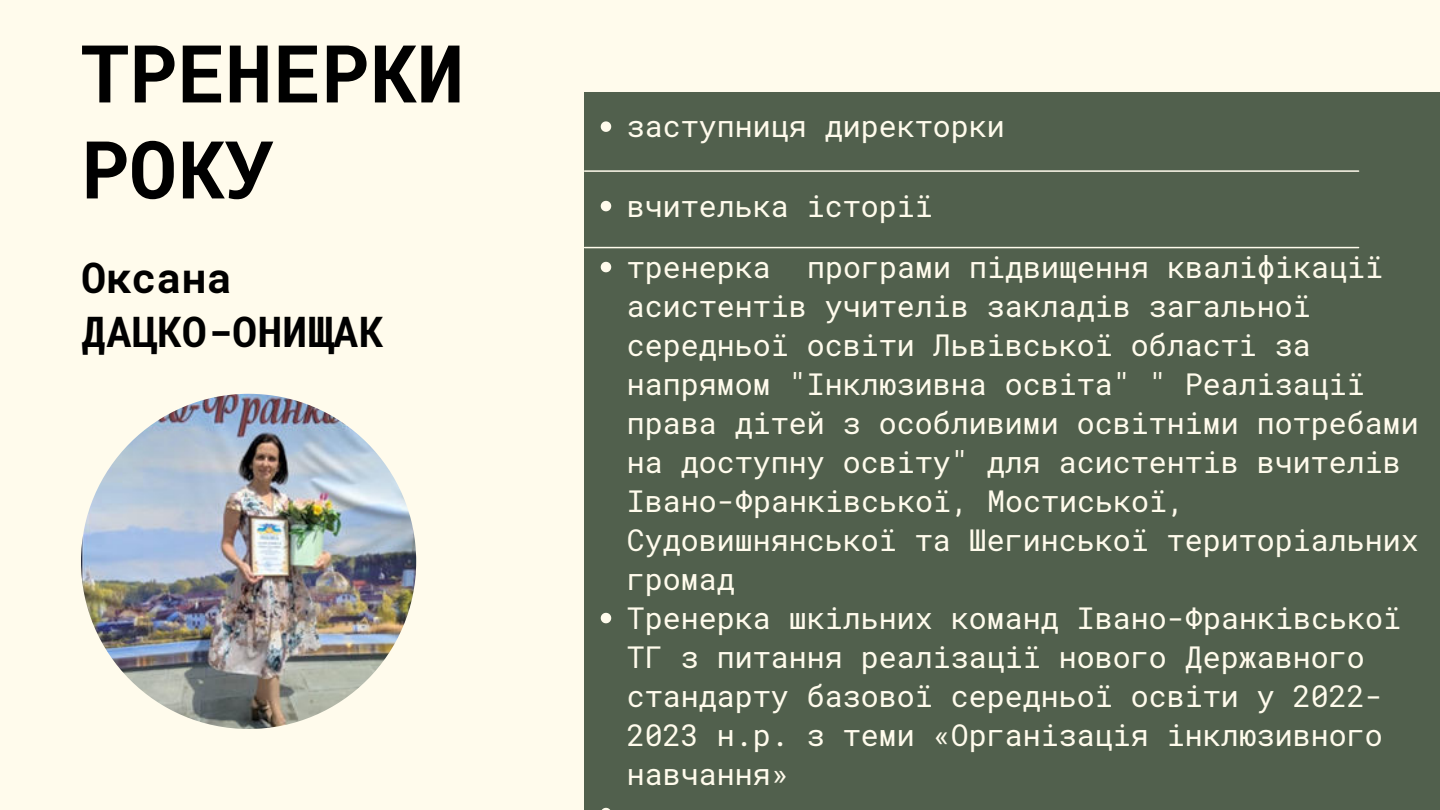
<style>
.page{position:relative;width:1440px;height:810px;background:#fffbec}
.page>*{position:absolute;margin:0;border:0;box-sizing:border-box;transform-origin:0 0}
.t1{font:700 80px/96px "Roboto Mono";color:#000}
.t2{font:700 42px/54px "Roboto Mono";color:#000}
.t3{font:30px/39px "Roboto Mono";color:#fffbec}
</style>
<div class="page">
<div style="left:584px;top:92px;width:856px;height:718px;background:#51604d"></div>
<hr style="left:585px;top:170px;width:774px;height:2px;background:#fffbec">
<hr style="left:585px;top:247px;width:774px;height:1px;background:#fffbec">
<img style="left:81px;top:394px;width:335px;height:335px;border-radius:50%">
<svg style="left:601px;top:262px;width:10px;height:10px"></svg>
<svg style="left:601px;top:613px;width:10px;height:10px"></svg>
<svg style="left:602px;top:808px;width:8px;height:2px"></svg>
<svg style="left:601px;top:201px;width:10px;height:10px"></svg>
<svg style="left:601px;top:121px;width:10px;height:11px"></svg>
<h1 class="t1" style="left:81px;top:23px;width:386px">ТРЕНЕРКИ<br>РОКУ</h1>
<h2 class="t2" style="left:81px;top:249px;width:304px">Оксана<br>ДАЦКО-ОНИЩАК</h2>
<p class="t3" style="left:627px;top:106px;width:379px">заступниця директорки</p>
<p class="t3" style="left:627px;top:185px;width:307px">вчителька історії</p>
<p class="t3" style="left:627px;top:246px;width:793px">тренерка програми підвищення кваліфікації асистентів учителів закладів загальної середньої освіти Львівської області за напрямом "Інклюзивна освіта" " Реалізації права дітей з особливими освітніми потребами на доступну освіту" для асистентів вчителів Івано-Франківської, Мостиської, Судовишнянської та Шегинської територіальних громад<br>Тренерка шкільних команд Івано-Франківської ТГ з питання реалізації нового Державного стандарту базової середньої освіти у 2022- 2023 н.р. з теми «Організація інклюзивного навчання»</p>
</div>
